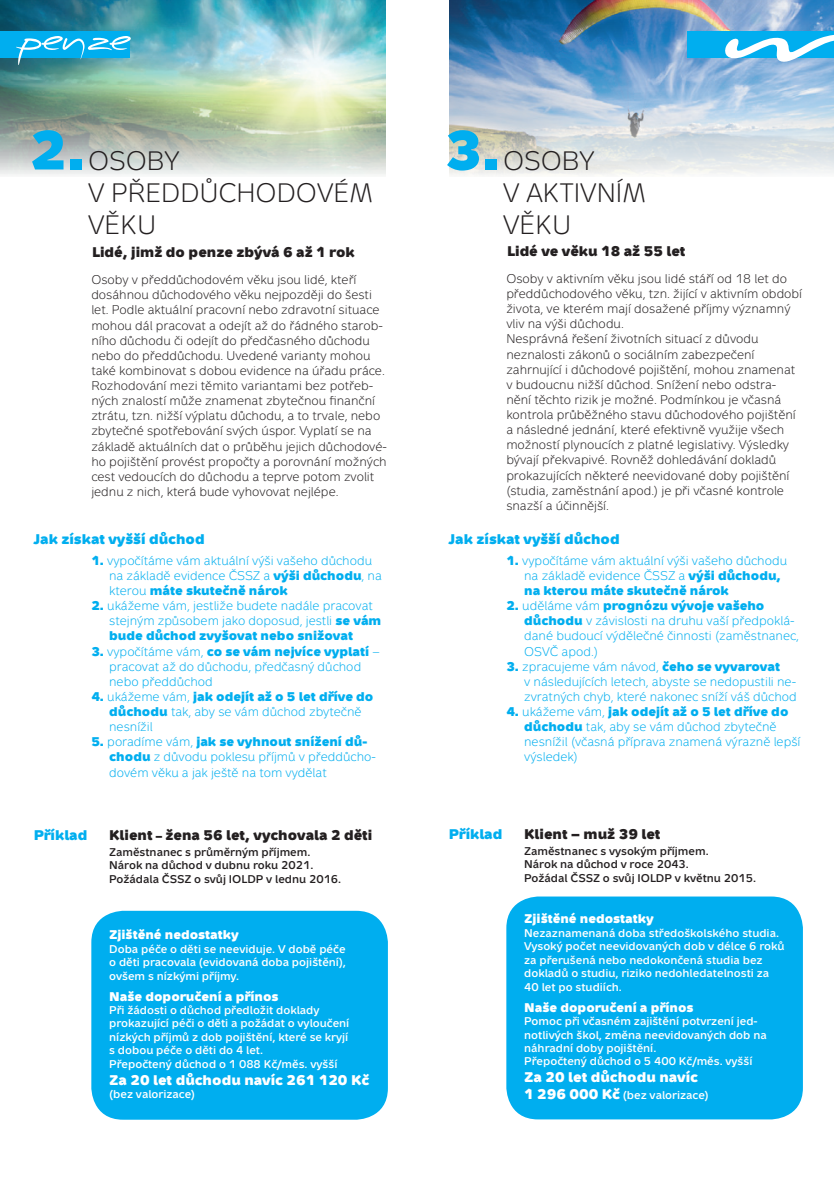
<style>
.page{position:relative;width:834px;height:1181px;background:#fff}
.page>*{position:absolute;margin:0;border:0;box-sizing:border-box;transform-origin:0 0}
.t1{font:700 54.6px "Metron Medium Pro";color:#00aeef}
.t2{font:26.6px/31.8px "Metron Light Pro";color:#231f20}
.t3{font:700 14px "Metron Medium Pro";color:#231f20}
.t4{font:700 14px "Metron Medium Pro";color:#00aeef}
.t5{font:700 14px "Metron Medium Pro";color:#fff}
.t6{font:12.6px/15px "Metron Light Pro";color:#231f20}
.t7{font:12.6px/15px "Metron Light Pro";color:#00aeef}
.t8{font:700 12.6px "Metron Medium Pro";color:#00aeef}
.t9{font:700 12.6px "Metron Medium Pro";color:#fff}
.t10{font:11.2px/13.5px "Metron Medium Pro";color:#fff}
.t11{font:11.2px/13.5px "Metron Medium Pro";color:#231f20}
.s1{font-family:"Metron Medium Pro";font-weight:700;font-size:54.6px;color:#00aeef}
.s2{font-family:"Metron Medium Pro";font-weight:700}
.s3{font-family:"Metron Light Pro";font-weight:400}
.s4{font-size:11.2px}
.s5{font-weight:700;font-size:14px}
</style>
<div class="page">
<img style="left:0;top:0;width:385px;height:175px">
<div style="left:0;top:32px;width:129px;height:26px;background:#00aeef"></div>
<svg style="left:16px;top:36px;width:115px;height:29px"></svg>
<img style="left:449px;top:0;width:384px;height:175px">
<div style="left:687px;top:32px;width:146px;height:26px;background:#00aeef"></div>
<svg style="left:722px;top:26px;width:111px;height:59px"></svg>
<div style="left:506px;top:896px;width:296px;height:223px;background:#00aeef;border-radius:32px"></div>
<div style="left:91px;top:911px;width:297px;height:208px;background:#00aeef;border-radius:32px"></div>
<h1 class="t1" style="left:30px;top:113px;width:57px">2.</h1>
<h2 class="t2" style="left:503px;top:145px;width:144px;text-indent:-58px"><span class="s1">3.</span>OSOBY<br>V AKTIVNÍM<br>VĚKU</h2>
<h2 class="t2" style="left:88px;top:145px;width:286px">OSOBY<br>V PŘEDDŮCHODOVÉM<br>VĚKU</h2>
<p class="t3" style="left:92px;top:243px;width:264px">Lidé, jimž do penze zbývá 6 až 1 rok</p>
<p class="t3" style="left:507px;top:242px;width:180px">Lidé ve věku 18 až 55 let</p>
<p class="t6" style="left:506px;top:271px;width:297px">Osoby v aktivním věku jsou lidé stáří od 18 let do předdůchodového věku, tzn. žijící v aktivním období života, ve kterém mají dosažené příjmy významný vliv na výši důchodu.<br>Nesprávná řešení životních situací z důvodu neznalosti zákonů o sociálním zabezpečení zahrnující i důchodové pojištění, mohou znamenat v budoucnu nižší důchod. Snížení nebo odstra&shy;nění těchto rizik je možné. Podmínkou je včasná kontrola průběžného stavu důchodového pojištění a následné jednání, které efektivně využije všech možností plynoucích z platné legislativy. Výsledky bývají překvapivé. Rovněž dohledávání dokladů prokazujících některé neevidované doby pojištění (studia, zaměstnání apod.) je při včasné kontrole snazší a účinnější.</p>
<p class="t6" style="left:91px;top:272px;width:297px">Osoby v předdůchodovém věku jsou lidé, kteří dosáhnou důchodového věku nejpozději do šesti let. Podle aktuální pracovní nebo zdravotní situace mohou dál pracovat a odejít až do řádného starob&shy;ního důchodu či odejít do předčasného důchodu nebo do předdůchodu. Uvedené varianty mohou také kombinovat s dobou evidence na úřadu práce.<br>Rozhodování mezi těmito variantami bez potřeb&shy;ných znalostí může znamenat zbytečnou finanční ztrátu, tzn. nižší výplatu důchodu, a to trvale, nebo zbytečné spotřebování svých úspor. Vyplatí se na základě aktuálních dat o průběhu jejich důchodové&shy;ho pojištění provést propočty a porovnání možných cest vedoucích do důchodu a teprve potom zvolit jednu z nich, která bude vyhovovat nejlépe.</p>
<p class="t4" style="left:34px;top:529px;width:172px">Jak získat vyšší důchod</p>
<p class="t4" style="left:448px;top:529px;width:172px">Jak získat vyšší důchod</p>
<p class="t7" style="left:109px;top:553px;width:274px;text-indent:-18px"><span class="s2">1.</span> vypočítáme vám aktuální výši vašeho důchodu na základě evidence ČSSZ a <span class="s2">výši důchodu</span>, na</p>
<p class="t8" style="left:109px;top:582px;width:180px"><span class="s3">kterou</span> máte skutečně nárok</p>
<p class="t7" style="left:109px;top:598px;width:273px;text-indent:-18px"><span class="s2">2.</span> ukážeme vám, jestliže budete nadále pracovat stejným způsobem jako doposud, jestli <span class="s2">se vám</span></p>
<p class="t8" style="left:109px;top:627px;width:245px">bude důchod zvyšovat nebo snižovat</p>
<p class="t8" style="left:91px;top:642px;width:290px">3. <span class="s3">vypočítáme vám,</span> co se vám nejvíce vyplatí <span class="s3">–</span></p>
<p class="t7" style="left:109px;top:659px;width:253px">pracovat až do důchodu, předčasný důchod nebo předdůchod</p>
<p class="t8" style="left:91px;top:688px;width:283px">4. <span class="s3">ukážeme vám,</span> jak odejít až o 5 let dříve do</p>
<p class="t7" style="left:109px;top:704px;width:254px"><span class="s2">důchodu</span> tak, aby se vám důchod zbytečně nesnížil</p>
<p class="t8" style="left:91px;top:733px;width:277px">5. <span class="s3">poradíme vám,</span> jak se vyhnout snížení dů-</p>
<p class="t7" style="left:109px;top:749px;width:268px"><span class="s2">chodu</span> z důvodu poklesu příjmů v předdůcho&shy;dovém věku a jak ještě na tom vydělat</p>
<p class="t7" style="left:524px;top:553px;width:264px;text-indent:-18px"><span class="s2">1.</span> vypočítáme vám aktuální výši vašeho důchodu na základě evidence ČSSZ a <span class="s2">výši důchodu,</span></p>
<p class="t8" style="left:524px;top:582px;width:206px">na kterou máte skutečně nárok</p>
<p class="t8" style="left:506px;top:597px;width:259px">2. <span class="s3">uděláme vám</span> prognózu vývoje vašeho</p>
<p class="t7" style="left:524px;top:613px;width:276px"><span class="s2">důchodu</span> v závislosti na druhu vaší předpoklá&shy;dané budoucí výdělečné činnosti (zaměstnanec,<br>OSVČ apod.)</p>
<p class="t7" style="left:524px;top:659px;width:274px;text-indent:-18px"><span class="s2">3.</span> zpracujeme vám návod, <span class="s2">čeho se vyvarovat<br></span>v následujících letech, abyste se nedopustili ne&shy;zvratných chyb, které nakonec sníží váš důchod</p>
<p class="t8" style="left:506px;top:703px;width:283px">4. <span class="s3">ukážeme vám,</span> jak odejít až o 5 let dříve do</p>
<p class="t7" style="left:524px;top:719px;width:278px"><span class="s2">důchodu</span> tak, aby se vám důchod zbytečně nesnížil (včasná příprava znamená výrazně lepší výsledek)</p>
<p class="t4" style="left:34px;top:825px;width:55px">Příklad</p>
<p class="t3" style="left:109px;top:825px;width:265px">Klient <span class="s4">–</span> žena 56 let, vychovala 2 děti</p>
<p class="t4" style="left:448px;top:824px;width:55px">Příklad</p>
<p class="t3" style="left:524px;top:824px;width:138px">Klient – muž 39 let</p>
<p class="t11" style="left:109px;top:845px;width:233px">Zaměstnanec s průměrným příjmem.<br>Nárok na důchod v dubnu roku 2021.<br>Požádala ČSSZ o svůj IOLDP v lednu 2016.</p>
<p class="t9" style="left:109px;top:926px;width:131px">Zjištěné nedostatky</p>
<p class="t10" style="left:109px;top:942px;width:238px;text-align:justify">Doba péče o děti se neeviduje. V době péče o děti pracovala (evidovaná doba pojištění), ovšem s nízkými příjmy.</p>
<p class="t9" style="left:109px;top:987px;width:171px">Naše doporučení a přínos</p>
<p class="t10" style="left:109px;top:1003px;width:241px">Při žádosti o důchod předložit doklady prokazující péči o děti a požádat o vyloučení nízkých příjmů z dob pojištění, které se kryjí s dobou péče o děti do 4 let.<br>Přepočtený důchod o 1 088 Kč/měs. vyšší</p>
<p class="t5" style="left:109px;top:1070px;width:261px">Za 20 let důchodu navíc 261 120 Kč</p>
<p class="t10" style="left:109px;top:1087px;width:87px">(bez valorizace)</p>
<p class="t11" style="left:524px;top:844px;width:233px">Zaměstnanec s vysokým příjmem.<br>Nárok na důchod v roce 2043.<br>Požádal ČSSZ o svůj IOLDP v květnu 2015.</p>
<p class="t9" style="left:524px;top:910px;width:131px">Zjištěné nedostatky</p>
<p class="t10" style="left:524px;top:926px;width:262px">Nezaznamenaná doba středoškolského studia.<br>Vysoký počet neevidovaných dob v délce 6 roků za přerušená nebo nedokončená studia bez dokladů o studiu, riziko nedohledatelnosti za 40 let po studiích.</p>
<p class="t9" style="left:524px;top:998px;width:171px">Naše doporučení a přínos</p>
<p class="t10" style="left:524px;top:1014px;width:244px">Pomoc při včasném zajištění potvrzení jed&shy;notlivých škol, změna neevidovaných dob na náhradní doby pojištění.<br>Přepočtený důchod o 5 400 Kč/měs. vyšší</p>
<p class="t5" style="left:524px;top:1067px;width:175px">Za 20 let důchodu navíc</p>
<p class="t10" style="left:524px;top:1088px;width:186px"><span class="s5">1 296 000 Kč</span> (bez valorizace)</p>
</div>
